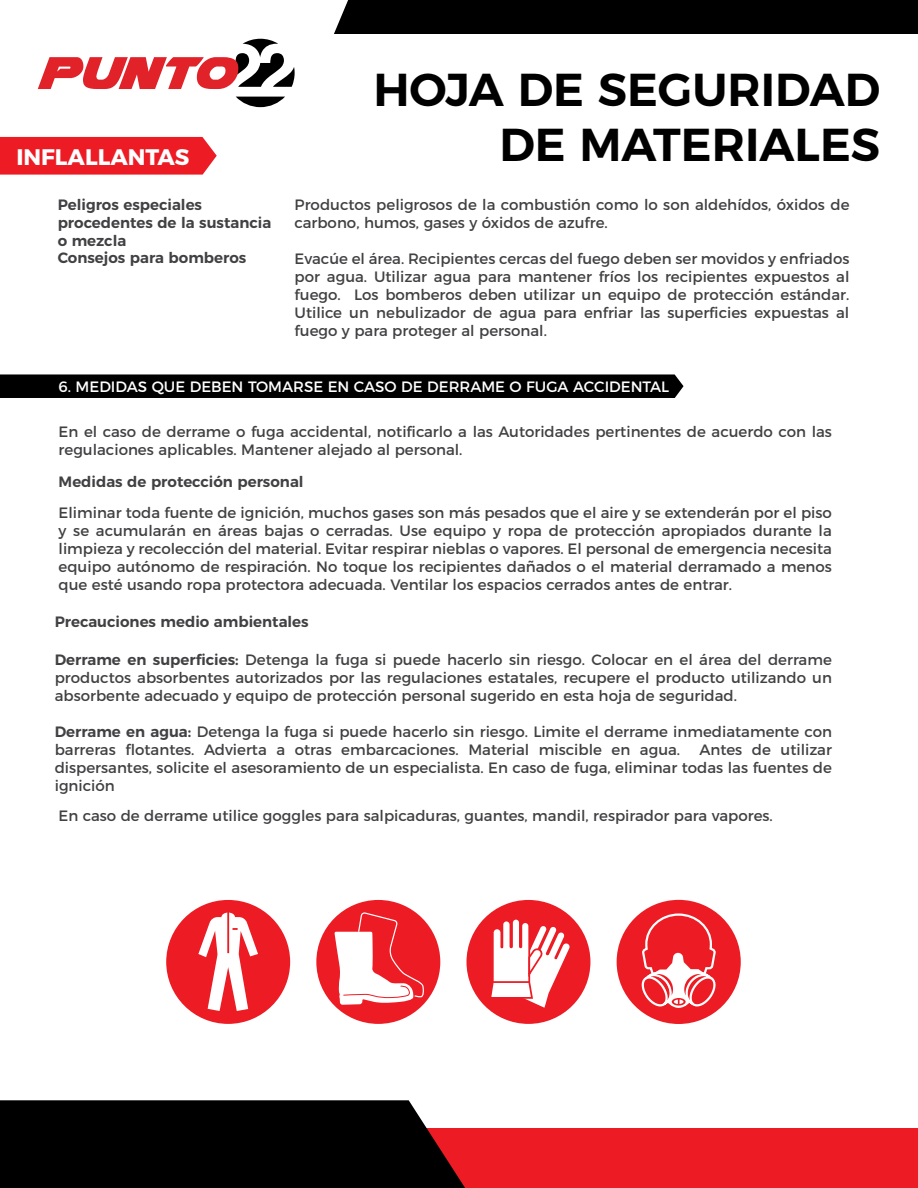
<style>
.page{position:relative;width:918px;height:1188px;background:#fff}
.page>*{position:absolute;margin:0;border:0;box-sizing:border-box;transform-origin:0 0}
.t1{font:600 46.05px/55.3px "Montserrat";color:#000;text-align:right}
.t2{font:700 22.5px "Montserrat";color:#fff}
.t3{font:15px/18px "Montserrat";color:#414042;text-align:justify}
.t4{font:600 15px/18px "Montserrat";color:#414042}
.t5{font:15px "Montserrat";color:#fff}
.s1{font-weight:600}
</style>
<div class="page">
<div style="left:0;top:137px;width:217px;height:38px;background:#ed1c24"></div>
<div style="left:0;top:374px;width:684px;height:24px;background:#000"></div>
<div style="left:0;top:0;width:918px;height:34px;background:#000"></div>
<div style="left:0;top:1129px;width:918px;height:59px;background:#ed1c24"></div>
<div style="left:0;top:1100px;width:465px;height:88px;background:#000"></div>
<svg style="left:0;top:0;width:348px;height:108px"></svg>
<div style="left:466px;top:900px;width:124px;height:124px;background:#ed1c24;border-radius:50%"></div>
<svg style="left:488px;top:917px;width:85px;height:94px"></svg>
<div style="left:166px;top:900px;width:124px;height:124px;background:#ed1c24;border-radius:50%"></div>
<div style="left:221px;top:913px;width:14px;height:9px;background:#fff;border-radius:50%"></div>
<hr style="left:227px;top:911px;width:2px;height:42px;background:#ed1c24">
<svg style="left:198px;top:917px;width:60px;height:94px"></svg>
<div style="left:316px;top:900px;width:124px;height:124px;background:#ed1c24;border-radius:50%"></div>
<svg style="left:334px;top:912px;width:91px;height:93px"></svg>
<div style="left:617px;top:900px;width:124px;height:124px;background:#ed1c24;border-radius:50%"></div>
<svg style="left:639px;top:912px;width:79px;height:98px"></svg>
<h2 class="t2" style="left:16px;top:138px;width:175px">INFLALLANTAS</h2>
<p class="t4" style="left:58px;top:194px;width:215px">Peligros especiales procedentes de la sustancia o mezcla</p>
<p class="t4" style="left:58px;top:248px;width:190px">Consejos para bomberos</p>
<h1 class="t1" style="left:373px;top:58px;width:508px">HOJA DE SEGURIDAD<br>DE MATERIALES</h1>
<p class="t3" style="left:295px;top:194px;width:556px">Productos peligrosos de la combustión como lo son aldehídos, óxidos de carbono, humos, gases y óxidos de azufre.</p>
<p class="t3" style="left:295px;top:248px;width:556px">Evacúe el área. Recipientes cercas del fuego deben ser movidos y enfriados por agua. Utilizar agua para mantener fríos los recipientes expuestos al fuego. Los bomberos deben utilizar un equipo de protección estándar.<br>Utilice un nebulizador de agua para enfriar las superficies expuestas al fuego y para proteger al personal.</p>
<p class="t5" style="left:59px;top:374px;width:612px">6. MEDIDAS QUE DEBEN TOMARSE EN CASO DE DERRAME O FUGA ACCIDENTAL</p>
<p class="t3" style="left:59px;top:421px;width:775px">En el caso de derrame o fuga accidental, notificarlo a las Autoridades pertinentes de acuerdo con las regulaciones aplicables. Mantener alejado al personal.</p>
<p class="t4" style="left:59px;top:472px;width:247px">Medidas de protección personal</p>
<p class="t3" style="left:59px;top:503px;width:775px">Eliminar toda fuente de ignición, muchos gases son más pesados que el aire y se extenderán por el piso y se acumularán en áreas bajas o cerradas. Use equipo y ropa de protección apropiados durante la limpieza y recolección del material. Evitar respirar nieblas o vapores. El personal de emergencia necesita equipo autónomo de respiración. No toque los recipientes dañados o el material derramado a menos que esté usando ropa protectora adecuada. Ventilar los espacios cerrados antes de entrar.</p>
<p class="t4" style="left:55px;top:612px;width:256px">Precauciones medio ambientales</p>
<p class="t3" style="left:55px;top:650px;width:779px"><span class="s1">Derrame en superficies:</span> Detenga la fuga si puede hacerlo sin riesgo. Colocar en el área del derrame productos absorbentes autorizados por las regulaciones estatales, recupere el producto utilizando un absorbente adecuado y equipo de protección personal sugerido en esta hoja de seguridad.</p>
<p class="t3" style="left:55px;top:722px;width:779px"><span class="s1">Derrame en agua:</span> Detenga la fuga si puede hacerlo sin riesgo. Limite el derrame inmediatamente con barreras flotantes. Advierta a otras embarcaciones. Material miscible en agua.</p>
<p class="t3" style="left:55px;top:740px;width:779px;text-indent:645px">Antes de utilizar dispersantes, solicite el asesoramiento de un especialista. En caso de fuga, eliminar todas las fuentes de ignición</p>
<p class="t3" style="left:59px;top:805px;width:716px">En caso de derrame utilice goggles para salpicaduras, guantes, mandil, respirador para vapores.</p>
</div>
